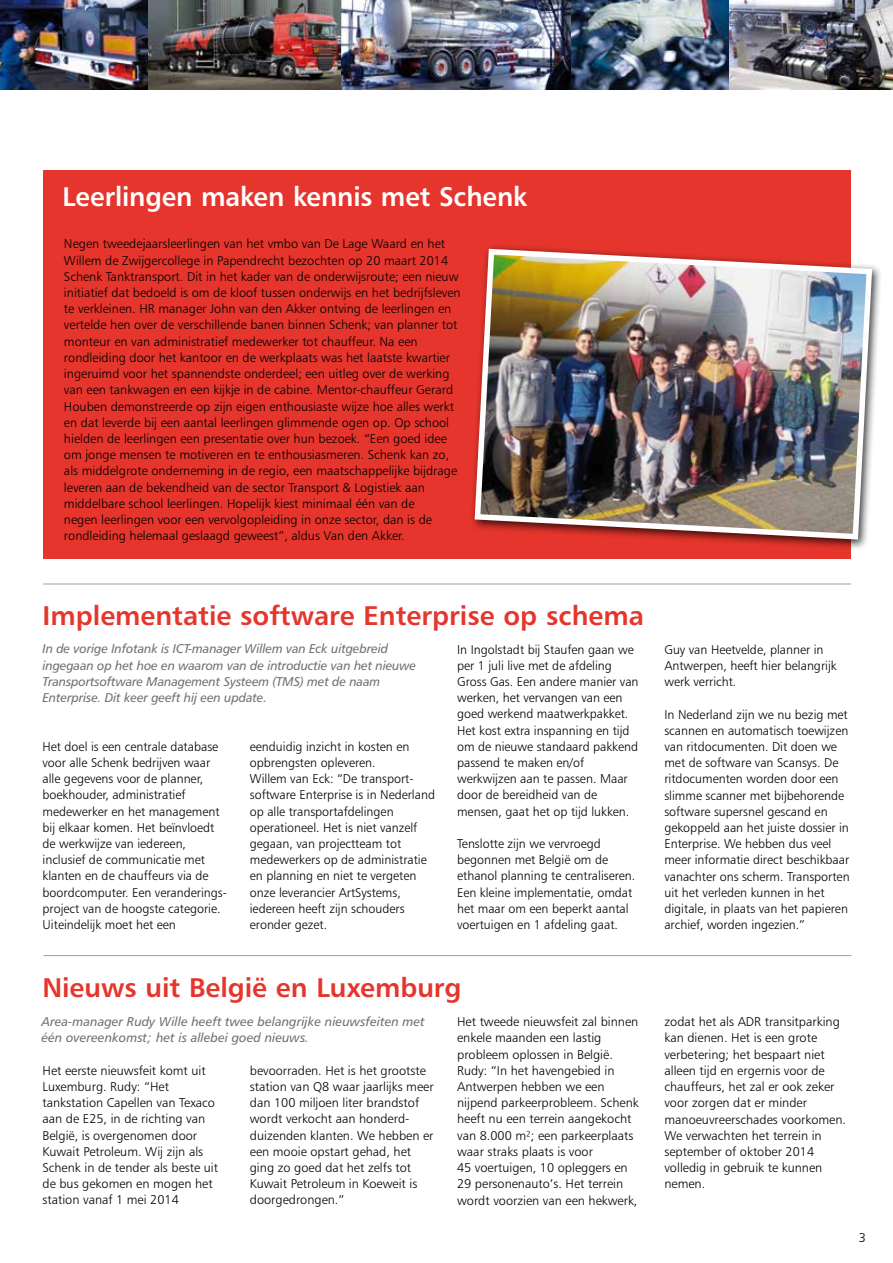
<style>
.page{position:relative;width:893px;height:1263px;background:#fff}
.page>*{position:absolute;margin:0;border:0;box-sizing:border-box;transform-origin:0 0}
.t1{font:27px "Humanist 777 BT Bold B";color:#e5352c}
.t2{font:27px "Humanist 777 BT Bold B";color:#fff}
.t3{font:12.75px/16.2px "Humanist 777 BT Light B";color:#000}
.t4{font:12.75px/16.2px "Humanist 777 BT Italic B";letter-spacing:-.01em;color:#707172}
</style>
<div class="page">
<div style="left:43px;top:171px;width:808px;height:388px;background:#e5352c"></div>
<img style="left:728px;top:0;width:165px;height:89px">
<img style="left:0;top:0;width:572px;height:89px">
<img style="left:572px;top:0;width:156px;height:89px">
<hr style="left:43px;top:955px;width:808px;height:1px;background:#9c9e9f">
<div style="left:470px;top:244px;width:413px;height:306px;background:#000;opacity:.75"></div>
<img style="left:472px;top:246px;width:403px;height:296px">
<hr style="left:43px;top:584px;width:808px;height:1px;background:#9c9e9f">
<h1 class="t2" style="left:62px;top:179px;width:467px">Leerlingen maken kennis met Schenk</h1>
<p class="t3" style="left:64px;top:236px;width:398px">Negen tweedejaarsleerlingen van het vmbo van De Lage Waard en het Willem de Zwijgercollege in Papendrecht bezochten op 20 maart 2014<br>Schenk Tanktransport. Dit in het kader van de onderwijsroute; een nieuw initiatief dat bedoeld is om de kloof tussen onderwijs en het bedrijfsleven te verkleinen. HR manager John van den Akker ontving de leerlingen en vertelde hen over de verschillende banen binnen Schenk; van planner tot monteur en van administratief medewerker tot chauffeur. Na een rondleiding door het kantoor en de werkplaats was het laatste kwartier ingeruimd voor het spannendste onderdeel; een uitleg over de werking van een tankwagen en een kijkje in de cabine. Mentor-chauffeur Gerard Houben demonstreerde op zijn eigen enthousiaste wijze hoe alles werkt en dat leverde bij een aantal leerlingen glimmende ogen op. Op school hielden de leerlingen een presentatie over hun bezoek. “Een goed idee om jonge mensen te motiveren en te enthousiasmeren. Schenk kan zo, als middelgrote onderneming in de regio, een maatschappelijke bijdrage leveren aan de bekendheid van de sector Transport &amp; Logistiek aan middelbare school leerlingen. Hopelijk kiest minimaal één van de<br>negen leerlingen voor een vervolgopleiding in onze sector, dan is de rondleiding helemaal geslaagd geweest”, aldus Van den Akker.</p>
<h1 class="t1" style="left:43px;top:598px;width:603px">Implementatie software Enterprise op schema</h1>
<p class="t4" style="left:43px;top:641px;width:375px">In de vorige Infotank is ICT-manager Willem van Eck uitgebreid ingegaan op het hoe en waarom van de introductie van het nieuwe Transportsoftware Management Systeem (TMS) met de naam Enterprise. Dit keer geeft hij een update.</p>
<p class="t3" style="left:457px;top:641px;width:183px">In Ingolstadt bij Staufen gaan we per 1 juli live met de afdeling<br>Gross Gas. Een andere manier van werken, het vervangen van een goed werkend maatwerkpakket.<br>Het kost extra inspanning en tijd om de nieuwe standaard pakkend passend te maken en/of werkwijzen aan te passen. Maar door de bereidheid van de mensen, gaat het op tijd lukken.</p>
<p class="t3" style="left:457px;top:835px;width:180px">Tenslotte zijn we vervroegd begonnen met België om de ethanol planning te centraliseren.<br>Een kleine implementatie, omdat het maar om een beperkt aantal voertuigen en 1 afdeling gaat.</p>
<p class="t3" style="left:43px;top:738px;width:186px">Het doel is een centrale database voor alle Schenk bedrijven waar alle gegevens voor de planner, boekhouder, administratief medewerker en het management bij elkaar komen. Het beïnvloedt de werkwijze van iedereen, inclusief de communicatie met klanten en de chauffeurs via de boordcomputer. Een veranderings&shy;project van de hoogste categorie.<br>Uiteindelijk moet het een</p>
<p class="t3" style="left:250px;top:738px;width:187px">eenduidig inzicht in kosten en opbrengsten opleveren.<br>Willem van Eck: “De transport&shy;software Enterprise is in Nederland op alle transportafdelingen operationeel. Het is niet vanzelf gegaan, van projectteam tot medewerkers op de administratie en planning en niet te vergeten onze leverancier ArtSystems, iedereen heeft zijn schouders eronder gezet.</p>
<p class="t3" style="left:664px;top:641px;width:174px">Guy van Heetvelde, planner in<br>Antwerpen, heeft hier belangrijk werk verricht.</p>
<p class="t3" style="left:664px;top:706px;width:187px">In Nederland zijn we nu bezig met scannen en automatisch toewijzen van ritdocumenten. Dit doen we met de software van Scansys. De ritdocumenten worden door een slimme scanner met bijbehorende software supersnel gescand en gekoppeld aan het juiste dossier in<br>Enterprise. We hebben dus veel meer informatie direct beschikbaar vanachter ons scherm. Transporten uit het verleden kunnen in het digitale, in plaats van het papieren archief, worden ingezien.”</p>
<h1 class="t1" style="left:43px;top:970px;width:421px">Nieuws uit België en Luxemburg</h1>
<p class="t4" style="left:41px;top:1013px;width:385px">Area-manager Rudy Wille heeft twee belangrijke nieuwsfeiten met één overeenkomst; het is allebei goed nieuws.</p>
<p class="t3" style="left:457px;top:1013px;width:183px">Het tweede nieuwsfeit zal binnen enkele maanden een lastig probleem oplossen in België.<br>Rudy: “In het havengebied in<br>Antwerpen hebben we een nijpend parkeerprobleem. Schenk heeft nu een terrein aangekocht van 8.000 m²; een parkeerplaats waar straks plaats is voor<br>45 voertuigen, 10 opleggers en<br>29 personenauto’s. Het terrein wordt voorzien van een hekwerk,</p>
<p class="t3" style="left:664px;top:1013px;width:183px">zodat het als ADR transitparking kan dienen. Het is een grote verbetering; het bespaart niet alleen tijd en ergernis voor de chauffeurs, het zal er ook zeker voor zorgen dat er minder manoeuvreerschades voorkomen.<br>We verwachten het terrein in september of oktober 2014 volledig in gebruik te kunnen nemen.</p>
<p class="t3" style="left:43px;top:1062px;width:177px">Het eerste nieuwsfeit komt uit<br>Luxemburg. Rudy: “Het tankstation Capellen van Texaco aan de E25, in de richting van<br>België, is overgenomen door<br>Kuwait Petroleum. Wij zijn als<br>Schenk in de tender als beste uit de bus gekomen en mogen het station vanaf 1 mei 2014</p>
<p class="t3" style="left:250px;top:1062px;width:185px">bevoorraden. Het is het grootste station van Q8 waar jaarlijks meer dan 100 miljoen liter brandstof wordt verkocht aan honderd&shy;duizenden klanten. We hebben er een mooie opstart gehad, het ging zo goed dat het zelfs tot<br>Kuwait Petroleum in Koeweit is doorgedrongen.”</p>
<p class="t3" style="left:859px;top:1229px;width:9px">3</p>
</div>
